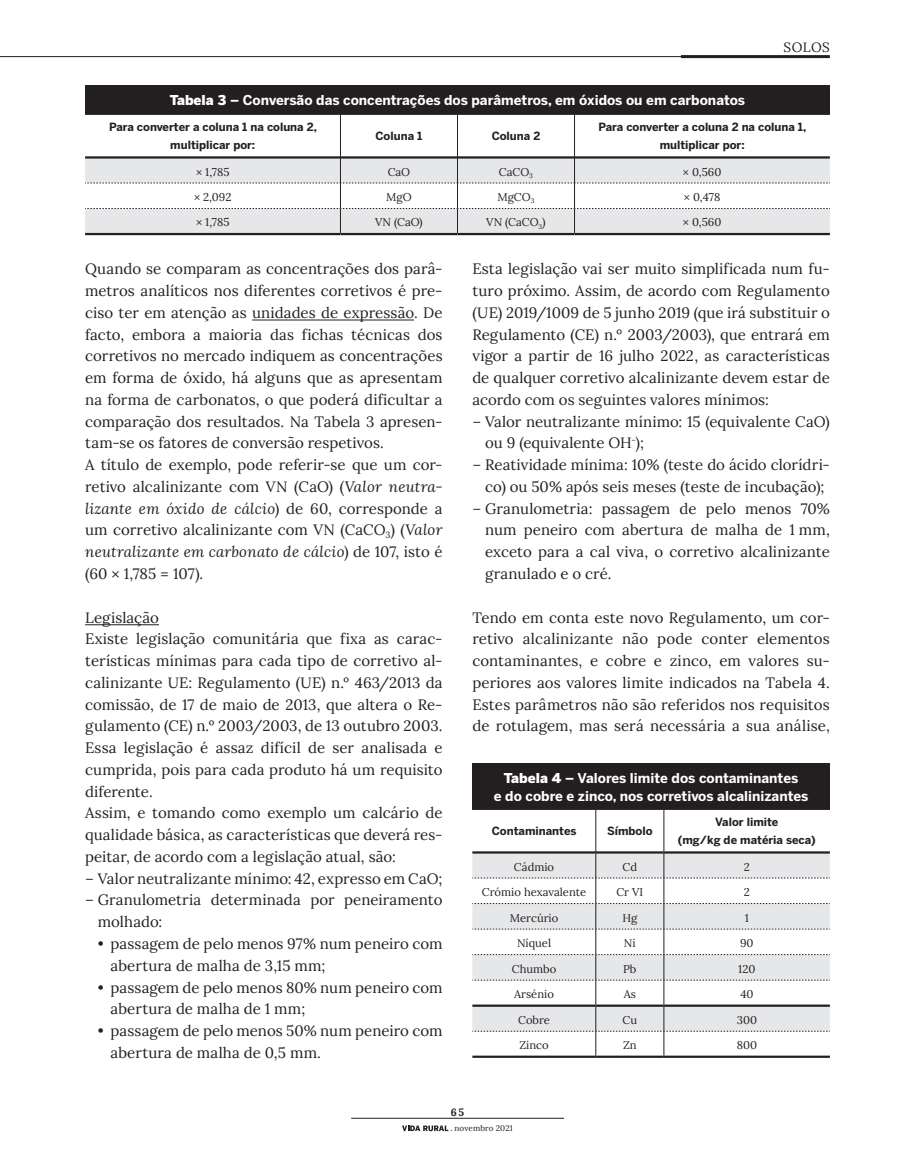
<style>
.page{position:relative;width:915px;height:1149px;background:#fff}
.page>*{position:absolute;margin:0;border:0;box-sizing:border-box;transform-origin:0 0}
.t1{font:15px/21.8px "Lora";letter-spacing:.005em;color:#231f20}
.t2{font:700 13.5px/18px "Benton Sans";color:#fff;text-align:center}
.t3{font:13.5px "Lora";letter-spacing:.03em;color:#231f20}
.t4{font:11.25px "Lora";color:#231f20}
.t5{font:700 11.25px/18px "Benton Sans";color:#231f20;text-align:center}
.t6{font:700 10.5px "Lora";color:#231f20}
.t7{font:8.1px "Lora";letter-spacing:.015em;color:#231f20}
.s1{font-weight:900}
.s2{font-style:italic}
.s3{font-family:"Poynter Text Roman Two"}
</style>
<div class="page">
<hr style="left:0;top:56px;width:702px;height:1px;background:#231f20">
<svg style="left:402px;top:1125px;width:46px;height:5px"></svg>
<hr style="left:680px;top:55px;width:149px;height:3px;background:#231f20">
<hr style="left:351px;top:1117px;width:212px;height:1px;background:#231f20">
<hr style="left:252px;top:319px;width:162px;height:1px;background:#231f20">
<hr style="left:85px;top:624px;width:74px;height:1px;background:#231f20">
<div style="left:85px;top:85px;width:744px;height:30px;background:#231f20"></div>
<hr style="left:85px;top:233px;width:255px;height:2px;background:#231f20">
<hr style="left:340px;top:233px;width:117px;height:2px;background:#231f20">
<hr style="left:457px;top:233px;width:117px;height:2px;background:#231f20">
<hr style="left:574px;top:233px;width:255px;height:2px;background:#231f20">
<svg style="left:85px;top:115px;width:744px;height:118px"></svg>
<div style="left:472px;top:762px;width:357px;height:47px;background:#231f20"></div>
<hr style="left:472px;top:1055px;width:123px;height:2px;background:#231f20">
<hr style="left:595px;top:1055px;width:68px;height:2px;background:#231f20">
<hr style="left:663px;top:1055px;width:166px;height:2px;background:#231f20">
<svg style="left:472px;top:809px;width:357px;height:246px"></svg>
<hr style="left:472px;top:1004px;width:123px;height:2px;background:#231f20">
<hr style="left:595px;top:1004px;width:68px;height:2px;background:#231f20">
<hr style="left:663px;top:1004px;width:166px;height:2px;background:#231f20">
<p class="t3" style="left:783px;top:37px;width:48px">SOLOS</p>
<p class="t2" style="left:170px;top:91px;width:576px"><span class="s1">Tabela 3</span> – Conversão das concentrações dos parâmetros, em óxidos ou em carbonatos</p>
<p class="t5" style="left:109px;top:118px;width:209px">Para converter a coluna 1 na coluna 2, multiplicar por:</p>
<p class="t5" style="left:375px;top:127px;width:48px">Coluna 1</p>
<p class="t5" style="left:491px;top:127px;width:50px">Coluna 2</p>
<p class="t5" style="left:598px;top:118px;width:209px">Para converter a coluna 2 na coluna 1, multiplicar por:</p>
<p class="t4" style="left:196px;top:163px;width:35px">× 1,785</p>
<p class="t4" style="left:387px;top:163px;width:24px">CaO</p>
<p class="t4" style="left:499px;top:163px;width:36px">CaCO<sub>3</sub></p>
<p class="t4" style="left:682px;top:163px;width:40px">× 0,560</p>
<p class="t4" style="left:194px;top:188px;width:39px">× 2,092</p>
<p class="t4" style="left:386px;top:188px;width:27px">MgO</p>
<p class="t4" style="left:497px;top:188px;width:39px">MgCO<sub>3</sub></p>
<p class="t4" style="left:683px;top:188px;width:38px">× 0,478</p>
<p class="t4" style="left:196px;top:214px;width:35px">× 1,785</p>
<p class="t4" style="left:375px;top:214px;width:49px">VN (CaO)</p>
<p class="t4" style="left:486px;top:214px;width:61px">VN (CaCO<sub>3</sub>)</p>
<p class="t4" style="left:682px;top:214px;width:40px">× 0,560</p>
<p class="t1" style="left:85px;top:257px;width:359px">Quando se comparam as concentrações dos parâ&shy;metros analíticos nos diferentes corretivos é pre&shy;ciso ter em atenção as unidades de expressão. De facto, embora a maioria das fichas técnicas dos corretivos no mercado indiquem as concentrações em forma de óxido, há alguns que as apresentam na forma de carbonatos, o que poderá dificultar a comparação dos resultados. Na Tabela 3 apresen&shy;tam-se os fatores de conversão respetivos.<br>A título de exemplo, pode referir-se que um cor&shy;retivo alcalinizante com VN (CaO) (<span class="s2">Valor neutra&shy;lizante em óxido de cálcio</span>) de 60, corresponde a um corretivo alcalinizante com VN (CaCO<sub>3</sub>) (<span class="s2">Valor neutralizante em carbonato de cálcio</span>) de 107, isto é (60 × 1,785 = 107).</p>
<p class="t1" style="left:85px;top:605px;width:359px">Legislação<br>Existe legislação comunitária que fixa as carac&shy;terísticas mínimas para cada tipo de corretivo al&shy;calinizante UE: Regulamento (UE) n.º 463/2013 da comissão, de 17 de maio de 2013, que altera o Re&shy;gulamento (CE) n.º 2003/2003, de 13 outubro 2003.<br>Essa legislação é assaz difícil de ser analisada e cumprida, pois para cada produto há um requisito diferente.<br>Assim, e tomando como exemplo um calcário de qualidade básica, as características que deverá res&shy;peitar, de acordo com a legislação atual, são:</p>
<p class="t1" style="left:85px;top:866px;width:359px">– Valor neutralizante mínimo: 42, expresso em CaO;</p>
<p class="t1" style="left:98px;top:888px;width:346px;text-indent:-13px">– Granulometria determinada por peneiramento molhado:</p>
<p class="t1" style="left:111px;top:931px;width:333px;text-indent:-13px">• passagem de pelo menos 97% num peneiro com abertura de malha de 3,15 mm;</p>
<p class="t1" style="left:111px;top:975px;width:333px;text-indent:-13px">• passagem de pelo menos 80% num peneiro com abertura de malha de 1 mm;</p>
<p class="t1" style="left:111px;top:1018px;width:333px;text-indent:-13px">• passagem de pelo menos 50% num peneiro com abertura de malha de 0,5 mm.</p>
<p class="t1" style="left:472px;top:257px;width:359px;text-align:justify">Esta legislação vai ser muito simplificada num fu&shy;turo próximo. Assim, de acordo com Regulamento (UE) 2019/1009 de 5 junho 2019 (que irá substituir o Regulamento (CE) n.º 2003/2003), que entrará em vigor a partir de 16 julho 2022, as características de qualquer corretivo alcalinizante devem estar de acordo com os seguintes valores mínimos:</p>
<p class="t1" style="left:485px;top:409px;width:346px;text-indent:-13px">– Valor neutralizante mínimo: 15 (equivalente CaO) ou 9 (equivalente OH<sup>-</sup>);</p>
<p class="t1" style="left:472px;top:453px;width:359px;text-align:center">– Reatividade mínima: 10% (teste do ácido clorídri&shy;co) ou 50% após seis meses (teste de incubação);</p>
<p class="t1" style="left:485px;top:496px;width:346px;text-align:justify;text-indent:-13px">– Granulometria: passagem de pelo menos 70% num peneiro com abertura de malha de 1 mm, exceto para a cal viva, o corretivo alcalinizante granulado e o cré.</p>
<p class="t1" style="left:472px;top:605px;width:359px;text-align:justify">Tendo em conta este novo Regulamento, um cor&shy;retivo alcalinizante não pode conter elementos contaminantes, e cobre e zinco, em valores su&shy;periores aos valores limite indicados na Tabela 4.<br>Estes parâmetros não são referidos nos requisitos de rotulagem, mas será necessária a sua análise,</p>
<p class="t2" style="left:493px;top:768px;width:316px"><span class="s1">Tabela 4</span> – Valores limite dos contaminantes<br>e do cobre e zinco, nos corretivos alcalinizantes</p>
<p class="t5" style="left:491px;top:821px;width:86px">Contaminantes</p>
<p class="t5" style="left:606px;top:821px;width:47px">Símbolo</p>
<p class="t5" style="left:677px;top:812px;width:139px">Valor limite<br>(mg/kg de matéria seca)</p>
<p class="t4" style="left:514px;top:858px;width:42px">Cádmio</p>
<p class="t4" style="left:622px;top:858px;width:16px">Cd</p>
<p class="t4" style="left:743px;top:858px;width:8px">2</p>
<p class="t4" style="left:482px;top:883px;width:106px">Crómio hexavalente</p>
<p class="t4" style="left:616px;top:883px;width:28px">Cr VI</p>
<p class="t4" style="left:743px;top:883px;width:8px">2</p>
<p class="t4" style="left:509px;top:908px;width:50px">Mercúrio</p>
<p class="t4" style="left:622px;top:908px;width:16px">Hg</p>
<p class="t4" style="left:744px;top:908px;width:6px">1</p>
<p class="t4" style="left:517px;top:934px;width:36px">Níquel</p>
<p class="t4" style="left:623px;top:934px;width:13px">Ni</p>
<p class="t4" style="left:739px;top:934px;width:15px">90</p>
<p class="t4" style="left:511px;top:959px;width:46px">Chumbo</p>
<p class="t4" style="left:623px;top:959px;width:15px">Pb</p>
<p class="t4" style="left:738px;top:959px;width:19px">120</p>
<p class="t4" style="left:514px;top:985px;width:41px">Arsénio</p>
<p class="t4" style="left:623px;top:985px;width:14px">As</p>
<p class="t4" style="left:740px;top:985px;width:15px">40</p>
<p class="t4" style="left:518px;top:1011px;width:33px">Cobre</p>
<p class="t4" style="left:622px;top:1011px;width:16px">Cu</p>
<p class="t4" style="left:736px;top:1011px;width:22px">300</p>
<p class="t4" style="left:519px;top:1036px;width:31px">Zinco</p>
<p class="t4" style="left:622px;top:1036px;width:15px">Zn</p>
<p class="t4" style="left:736px;top:1036px;width:22px">800</p>
<p class="t6" style="left:450px;top:1103px;width:15px">65</p>
<p class="t7" style="left:450px;top:1121px;width:64px"><span class="s3">.</span> novembro 2021</p>
</div>
